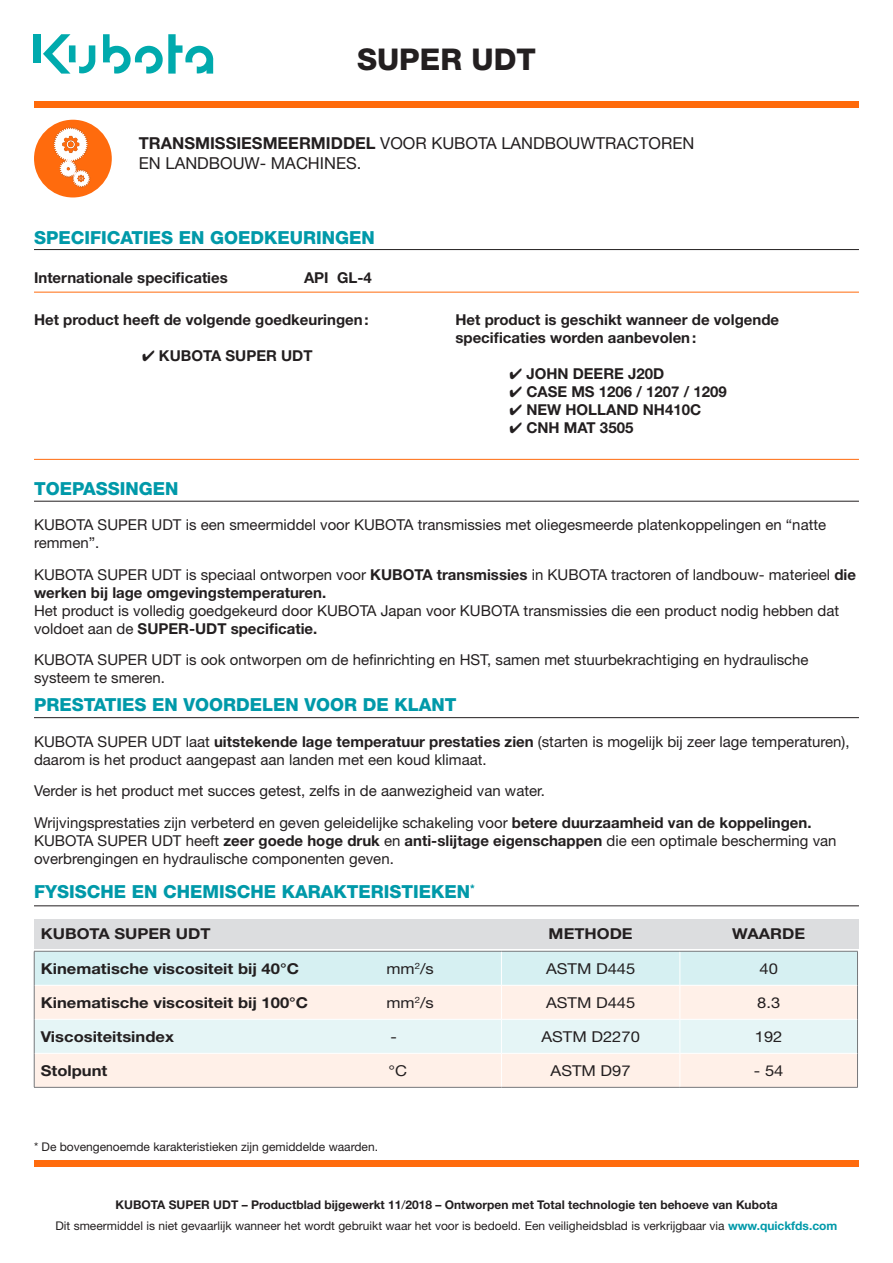
<style>
.page{position:relative;width:893px;height:1263px;background:#fff}
.page>*{position:absolute;margin:0;border:0;box-sizing:border-box;transform-origin:0 0}
.t1{font:800 30px "Helvetica Neue";color:#231f20}
.t2{font:800 18px "Helvetica Neue";color:#0099a9}
.t3{font:16.5px/19.8px "Helvetica Neue";color:#231f20}
.t4{font:15px/18px "Helvetica Neue";color:#231f20}
.t5{font:700 15px/18px "Helvetica Neue";color:#231f20}
.t6{font:700 15px "Helvetica Neue";color:#231f20;scale:1.1 1}
.t7{font:15px "Helvetica Neue";color:#231f20;scale:1.1 1}
.t8{font:12px "Helvetica Neue";color:#231f20}
.t9{font:700 12px "Helvetica Neue";color:#231f20}
.s1{font-weight:700}
.s2{font-weight:400}
.s3{font-weight:700;color:#0099a9}
</style>
<div class="page">
<div style="left:34px;top:34px;width:7px;height:28px;background:#00aaad"></div>
<svg style="left:43px;top:34px;width:52px;height:40px"></svg>
<svg style="left:103px;top:34px;width:110px;height:40px"></svg>
<div style="left:34px;top:1160px;width:825px;height:7px;background:#ff6b0d"></div>
<div style="left:34px;top:101px;width:825px;height:7px;background:#ff6a0a"></div>
<hr style="left:34px;top:249px;width:825px;height:1px;background:#231f20">
<hr style="left:34px;top:292px;width:825px;height:1px;background:#ff6b0d">
<hr style="left:34px;top:459px;width:825px;height:1px;background:#ff6b0d">
<hr style="left:34px;top:501px;width:825px;height:1px;background:#231f20">
<hr style="left:34px;top:717px;width:825px;height:1px;background:#231f20">
<div style="left:34px;top:120px;width:78px;height:77px;background:#ff6b0d;border-radius:50%"></div>
<img style="left:54px;top:128px;width:37px;height:60px">
<hr style="left:34px;top:905px;width:825px;height:1px;background:#231f20">
<div style="left:34px;top:919px;width:825px;height:29px;background:#dcdddf"></div>
<div style="left:35px;top:952px;width:822px;height:33px;background:#d6f0f2"></div>
<div style="left:35px;top:986px;width:822px;height:101px;background:#fff0e8"></div>
<div style="left:35px;top:1020px;width:822px;height:33px;background:#e5f5f6"></div>
<hr style="left:501px;top:951px;width:1px;height:34px;background:#fff">
<hr style="left:679px;top:951px;width:1px;height:34px;background:#fff">
<hr style="left:501px;top:986px;width:1px;height:33px;background:#fff">
<hr style="left:679px;top:986px;width:1px;height:33px;background:#fff">
<hr style="left:501px;top:1020px;width:1px;height:33px;background:#fff">
<hr style="left:679px;top:1020px;width:1px;height:33px;background:#fff">
<hr style="left:501px;top:1054px;width:1px;height:33px;background:#fff">
<hr style="left:679px;top:1054px;width:1px;height:33px;background:#fff">
<hr style="left:34px;top:1019px;width:467px;height:1px;background:#fff">
<hr style="left:501px;top:1019px;width:179px;height:1px;background:#fff">
<hr style="left:680px;top:1019px;width:177px;height:1px;background:#fff">
<hr style="left:34px;top:1053px;width:467px;height:1px;background:#fff">
<hr style="left:501px;top:1053px;width:179px;height:1px;background:#fff">
<hr style="left:680px;top:1053px;width:177px;height:1px;background:#fff">
<hr style="left:34px;top:951px;width:1px;height:34px;background:#76787b">
<hr style="left:857px;top:951px;width:1px;height:34px;background:#76787b">
<hr style="left:34px;top:985px;width:1px;height:34px;background:#76787b">
<hr style="left:857px;top:985px;width:1px;height:34px;background:#76787b">
<hr style="left:34px;top:1019px;width:1px;height:34px;background:#76787b">
<hr style="left:857px;top:1019px;width:1px;height:34px;background:#76787b">
<hr style="left:34px;top:1053px;width:1px;height:34px;background:#76787b">
<hr style="left:34px;top:951px;width:467px;height:1px;background:#76787b">
<hr style="left:501px;top:951px;width:179px;height:1px;background:#76787b">
<hr style="left:680px;top:951px;width:178px;height:1px;background:#76787b">
<hr style="left:857px;top:1053px;width:1px;height:34px;background:#76787b">
<hr style="left:34px;top:1087px;width:467px;height:1px;background:#76787b">
<hr style="left:501px;top:1087px;width:179px;height:1px;background:#76787b">
<hr style="left:680px;top:1087px;width:178px;height:1px;background:#76787b">
<p class="t1" style="left:357px;top:42px;width:180px">SUPER UDT</p>
<p class="t3" style="left:139px;top:133px;width:557px"><span class="s1">TRANSMISSIESMEERMIDDEL</span> VOOR KUBOTA LANDBOUWTRACTOREN<br>EN LANDBOUW- MACHINES.</p>
<p class="t2" style="left:34px;top:227px;width:342px">SPECIFICATIES EN GOEDKEURINGEN</p>
<p class="t5" style="left:34px;top:268px;width:195px">Internationale specificaties</p>
<p class="t5" style="left:304px;top:268px;width:69px">API GL-4</p>
<p class="t5" style="left:34px;top:310px;width:336px">Het product heeft de volgende goedkeuringen:</p>
<p class="t5" style="left:142px;top:346px;width:172px">✔ KUBOTA SUPER UDT</p>
<p class="t2" style="left:34px;top:477px;width:146px">TOEPASSINGEN</p>
<p class="t5" style="left:455px;top:310px;width:325px">Het product is geschikt wanneer de volgende specificaties worden aanbevolen:</p>
<p class="t5" style="left:509px;top:364px;width:156px">✔ JOHN DEERE J20D</p>
<p class="t5" style="left:509px;top:382px;width:219px">✔ CASE MS 1206 / 1207 / 1209</p>
<p class="t5" style="left:509px;top:400px;width:193px">✔ NEW HOLLAND NH410C</p>
<p class="t5" style="left:509px;top:418px;width:125px">✔ CNH MAT 3505</p>
<p class="t4" style="left:34px;top:516px;width:794px">KUBOTA SUPER UDT is een smeermiddel voor KUBOTA transmissies met oliegesmeerde platenkoppelingen en “natte remmen”.</p>
<p class="t4" style="left:34px;top:565px;width:823px">KUBOTA SUPER UDT is speciaal ontworpen voor <span class="s1">KUBOTA transmissies</span> in KUBOTA tractoren of landbouw- materieel <span class="s1">die werken bij lage omgevingstemperaturen.</span></p>
<p class="t4" style="left:34px;top:601px;width:807px">Het product is volledig goedgekeurd door KUBOTA Japan voor KUBOTA transmissies die een product nodig hebben dat voldoet aan de <span class="s1">SUPER-UDT specificatie.</span></p>
<p class="t4" style="left:34px;top:651px;width:776px">KUBOTA SUPER UDT is ook ontworpen om de hefinrichting en HST, samen met stuurbekrachtiging en hydraulische systeem te smeren.</p>
<p class="t2" style="left:34px;top:694px;width:424px">PRESTATIES EN VOORDELEN VOOR DE KLANT</p>
<p class="t4" style="left:34px;top:732px;width:817px">KUBOTA SUPER UDT laat <span class="s1">uitstekende lage temperatuur prestaties zien</span> (starten is mogelijk bij zeer lage temperaturen), daarom is het product aangepast aan landen met een koud klimaat.</p>
<p class="t4" style="left:34px;top:782px;width:512px">Verder is het product met succes getest, zelfs in de aanwezigheid van water.</p>
<p class="t4" style="left:34px;top:813px;width:779px">Wrijvingsprestaties zijn verbeterd en geven geleidelijke schakeling voor <span class="s1">betere duurzaamheid van de koppelingen.</span></p>
<p class="t4" style="left:34px;top:831px;width:804px">KUBOTA SUPER UDT heeft <span class="s1">zeer goede hoge druk</span> en <span class="s1">anti-slijtage eigenschappen</span> die een optimale bescherming van overbrengingen en hydraulische componenten geven.</p>
<p class="t2" style="left:34px;top:881px;width:442px">FYSISCHE EN CHEMISCHE KARAKTERISTIEKEN<sup>*</sup></p>
<p class="t6" style="left:41px;top:924px;width:156px">KUBOTA SUPER UDT</p>
<p class="t6" style="left:549px;top:924px;width:78px">METHODE</p>
<p class="t6" style="left:732px;top:924px;width:68px">WAARDE</p>
<p class="t6" style="left:41px;top:959px;width:236px">Kinematische viscositeit bij 40°C</p>
<p class="t7" style="left:386px;top:960px;width:45px">mm<sup>2</sup>/s</p>
<p class="t7" style="left:546px;top:960px;width:83px">ASTM D445</p>
<p class="t7" style="left:759px;top:960px;width:18px">40</p>
<p class="t6" style="left:41px;top:993px;width:244px">Kinematische viscositeit bij 100°C</p>
<p class="t7" style="left:386px;top:994px;width:45px">mm<sup>2</sup>/s</p>
<p class="t7" style="left:546px;top:994px;width:83px">ASTM D445</p>
<p class="t7" style="left:757px;top:994px;width:22px">8.3</p>
<p class="t6" style="left:41px;top:1027px;width:122px">Viscositeitsindex</p>
<p class="t7" style="left:390px;top:1028px;width:7px">-</p>
<p class="t7" style="left:541px;top:1028px;width:91px">ASTM D2270</p>
<p class="t7" style="left:755px;top:1028px;width:27px">192</p>
<p class="t6" style="left:41px;top:1061px;width:62px">Stolpunt</p>
<p class="t7" style="left:388px;top:1062px;width:18px">°C</p>
<p class="t7" style="left:551px;top:1062px;width:74px">ASTM D97</p>
<p class="t7" style="left:754px;top:1062px;width:28px">- 54</p>
<p class="t8" style="left:34px;top:1139px;width:346px">* De bovengenoemde karakteristieken zijn gemiddelde waarden.</p>
<p class="t9" style="left:115px;top:1197px;width:664px">KUBOTA SUPER UDT – Productblad bijgewerkt 11<span class="s2">/</span>2018 – Ontworpen met Total technologie ten behoeve van Kubota</p>
<p class="t8" style="left:55px;top:1218px;width:783px">Dit smeermiddel is niet gevaarlijk wanneer het wordt gebruikt waar het voor is bedoeld. Een veiligheidsblad is verkrijgbaar via <span class="s3">www.quickfds.com</span></p>
</div>
